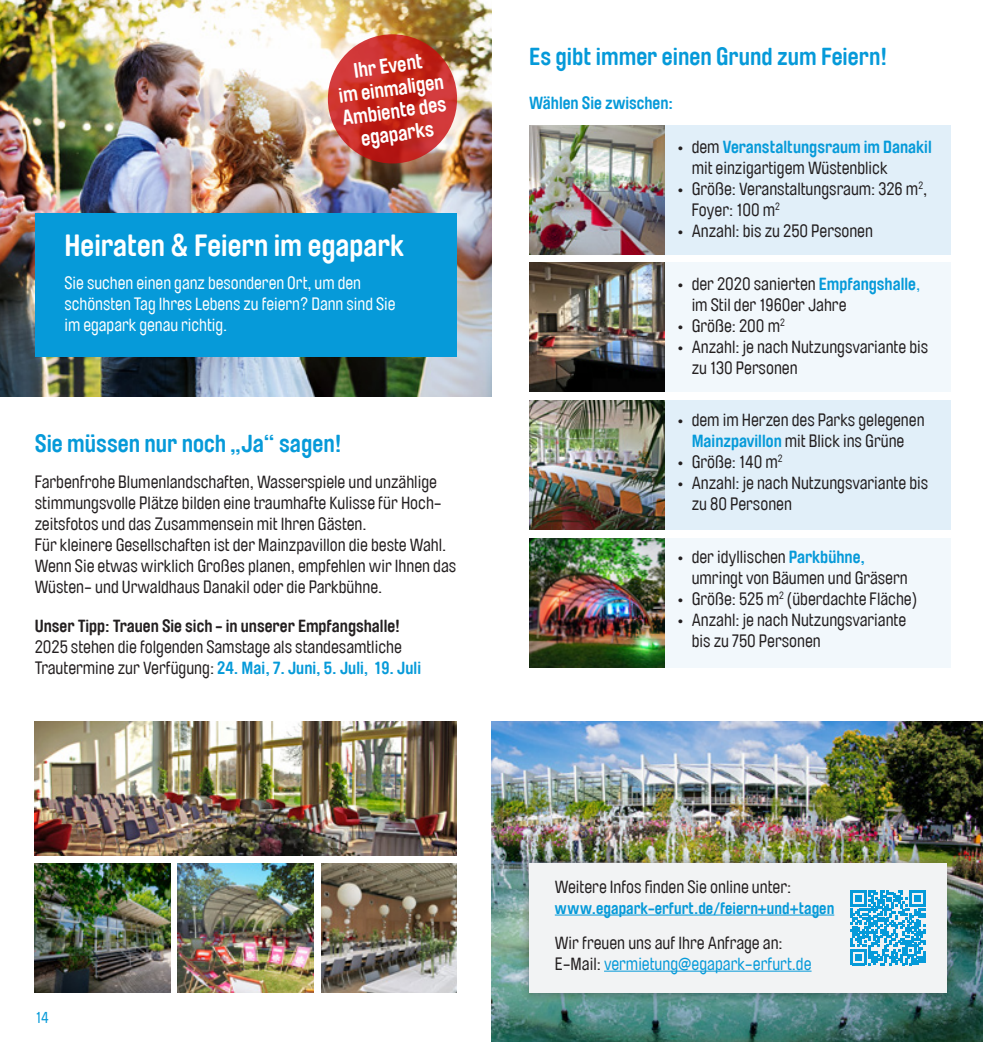
<style>
.page{position:relative;width:983px;height:1042px;background:#fff}
.page>*{position:absolute;margin:0;border:0;box-sizing:border-box;transform-origin:0 0}
.t1{font:700 30.62px "Brauer Neue";color:#fff}
.t2{font:700 24.5px "Brauer Neue";color:#069ad9}
.t3{font:700 21px/22.8px "Brauer Neue";color:#fff;text-align:center}
.t4{font:17.5px/21px "Brauer Neue";color:#231f20}
.t5{font:17.5px/21px "Brauer Neue";color:#fff}
.t6{font:700 17.5px "Brauer Neue";color:#231f20}
.t7{font:700 17.5px "Brauer Neue";color:#069ad9}
.t8{font:700 16.62px "Brauer Neue";color:#069ad9}
.t9{font:15.75px "Brauer Neue";color:#069ad9}
.s1{font-weight:700;color:#069ad9}
.s2{color:#069ad9}
</style>
<div class="page">
<img style="left:491px;top:722px;width:491px;height:320px">
<img style="left:0;top:0;width:491px;height:397px">
<div style="left:35px;top:213px;width:421px;height:144px;background:#069ad9"></div>
<img style="left:35px;top:863px;width:135px;height:129px">
<img style="left:178px;top:863px;width:135px;height:129px">
<img style="left:321px;top:863px;width:135px;height:129px">
<svg style="left:328px;top:34px;width:129px;height:129px;background:#c72b25"></svg>
<img style="left:35px;top:722px;width:421px;height:134px">
<div style="left:519px;top:853px;width:436px;height:149px;background:#231f20;opacity:.45"></div>
<div style="left:529px;top:863px;width:416px;height:129px;background:#f2f3f4"></div>
<hr style="left:554px;top:914px;width:280px;height:1px;background:#069ad9">
<hr style="left:604px;top:971px;width:207px;height:1px;background:#069ad9">
<div style="left:529px;top:125px;width:421px;height:129px;background:#e1eff9"></div>
<img style="left:529px;top:125px;width:135px;height:129px">
<div style="left:529px;top:263px;width:421px;height:129px;background:#f2f8fc"></div>
<img style="left:529px;top:263px;width:135px;height:129px">
<div style="left:529px;top:400px;width:421px;height:129px;background:#e1eff9"></div>
<img style="left:529px;top:400px;width:135px;height:129px">
<div style="left:529px;top:538px;width:421px;height:129px;background:#f2f8fc"></div>
<img style="left:529px;top:538px;width:135px;height:129px">
<svg style="left:850px;top:890px;width:75px;height:75px"></svg>
<p class="t3" style="left:334px;top:62px;width:107px;rotate:-8deg">Ihr Event<br>im einmaligen<br>Ambiente des egaparks</p>
<h2 class="t2" style="left:529px;top:42px;width:359px">Es gibt immer einen Grund zum Feiern!</h2>
<p class="t7" style="left:529px;top:92px;width:145px">Wählen Sie zwischen:</p>
<p class="t4" style="left:691px;top:137px;width:241px;text-indent:-14px">• dem <span class="s1">Veranstaltungsraum im Danakil </span>mit einzigartigem Wüstenblick</p>
<p class="t4" style="left:691px;top:179px;width:237px;text-indent:-14px">• Größe: Veranstaltungsraum: 326 m<sup>2</sup>,<br>Foyer: 100 m<sup>2</sup></p>
<p class="t4" style="left:677px;top:221px;width:197px">• Anzahl: bis zu 250 Personen</p>
<p class="t4" style="left:691px;top:273px;width:230px;text-indent:-14px">• der 2020 sanierten <span class="s1">Empfangshalle</span><span class="s2">, </span>im Stil der 1960er Jahre</p>
<p class="t4" style="left:677px;top:315px;width:109px">• Größe: 200 m<sup>2</sup></p>
<p class="t4" style="left:691px;top:336px;width:238px;text-indent:-14px">• Anzahl: je nach Nutzungsvariante bis zu 130 Personen</p>
<p class="t4" style="left:677px;top:410px;width:248px;text-align:center">• dem im Herzen des Parks gelegenen<br><span class="s1">Mainzpavillon</span> mit Blick ins Grüne</p>
<p class="t4" style="left:677px;top:452px;width:106px">• Größe: 140 m<sup>2</sup></p>
<p class="t4" style="left:691px;top:473px;width:238px;text-indent:-14px">• Anzahl: je nach Nutzungsvariante bis zu 80 Personen</p>
<p class="t4" style="left:691px;top:546px;width:217px;text-indent:-14px">• der idyllischen <span class="s1">Parkbühne, </span>umringt von Bäumen und Gräsern</p>
<p class="t4" style="left:677px;top:588px;width:241px">• Größe: 525 m<sup>2</sup> (überdachte Fläche)</p>
<p class="t4" style="left:691px;top:609px;width:216px;text-indent:-14px">• Anzahl: je nach Nutzungsvariante bis zu 750 Personen</p>
<h1 class="t1" style="left:64px;top:227px;width:341px">Heiraten &amp; Feiern im egapark</h1>
<p class="t5" style="left:64px;top:272px;width:332px">Sie suchen einen ganz besonderen Ort, um den schönsten Tag Ihres Lebens zu feiern? Dann sind Sie im egapark genau richtig.</p>
<h2 class="t2" style="left:35px;top:429px;width:308px">Sie müssen nur noch „Ja“ sagen!</h2>
<p class="t4" style="left:35px;top:472px;width:423px">Farbenfrohe Blumenlandschaften, Wasserspiele und unzählige stimmungsvolle Plätze bilden eine traumhafte Kulisse für Hoch&shy;zeitsfotos und das Zusammensein mit Ihren Gästen.<br>Für kleinere Gesellschaften ist der Mainzpavillon die beste Wahl.<br>Wenn Sie etwas wirklich Großes planen, empfehlen wir Ihnen das Wüsten- und Urwaldhaus Danakil oder die Parkbühne.</p>
<p class="t6" style="left:35px;top:616px;width:367px">Unser Tipp: Trauen Sie sich - in unserer Empfangshalle!</p>
<p class="t4" style="left:35px;top:636px;width:388px">2025 stehen die folgenden Samstage als standesamtliche<br>Trautermine zur Verfügung: <span class="s1">24. Mai, 7. Juni, 5. Juli, 19. Juli</span></p>
<p class="t9" style="left:36px;top:1008px;width:15px">14</p>
<p class="t4" style="left:554px;top:876px;width:238px">Weitere Infos finden Sie online unter:</p>
<p class="t8" style="left:554px;top:898px;width:281px">www.egapark-erfurt.de/feiern+und+tagen</p>
<p class="t4" style="left:554px;top:932px;width:258px">Wir freuen uns auf Ihre Anfrage an:<br>E-Mail: <span class="s2">vermietung@egapark-erfurt.de</span></p>
</div>
